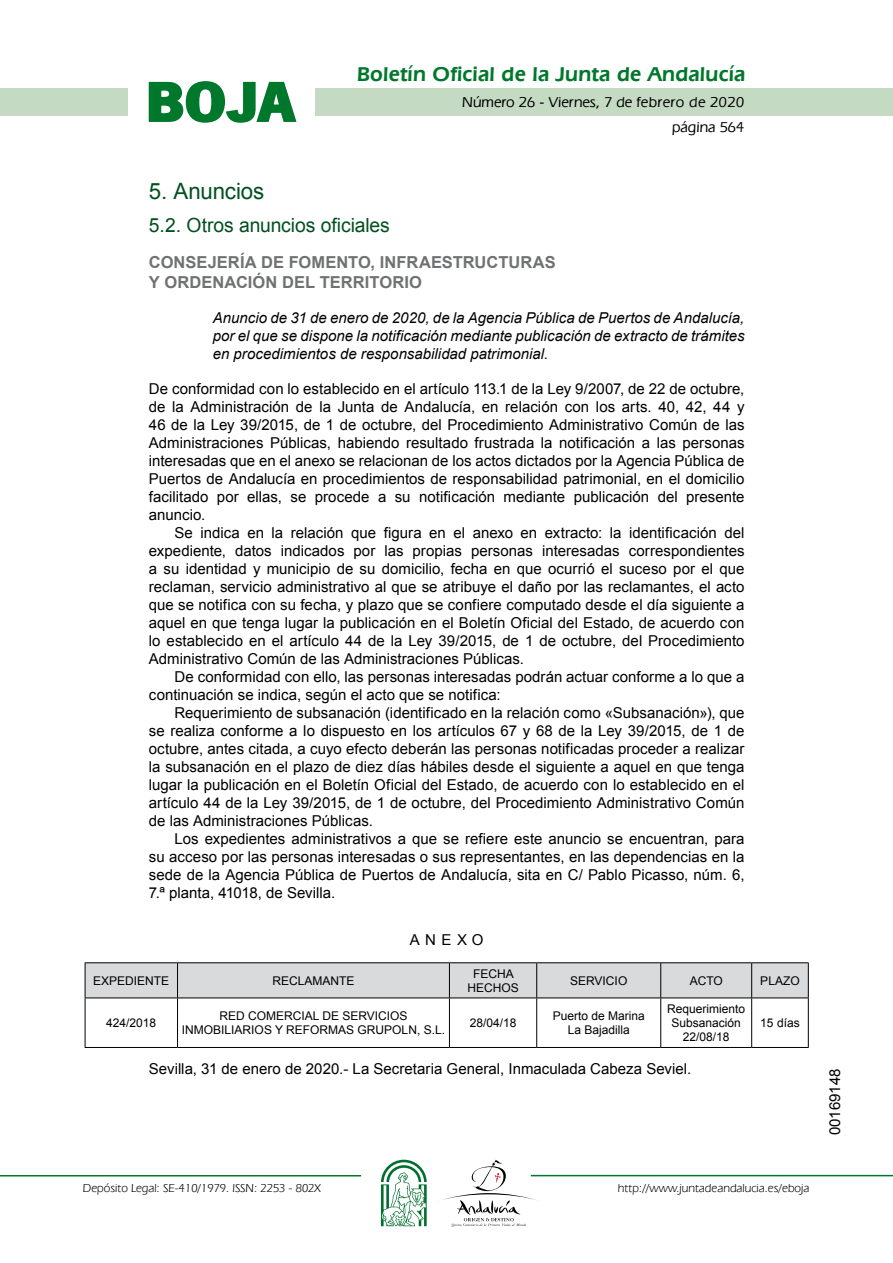
<style>
.page{position:relative;width:893px;height:1263px;background:#fff}
.page>*{position:absolute;margin:0;border:0;box-sizing:border-box;transform-origin:0 0}
.t1{font:700 57.75px "News Got T";color:#00782c;scale:1.14 1}
.t2{font:22.5px "Arial";letter-spacing:-.005em;color:#00501f}
.t3{font:600 21px "Eras IT Cby BT";letter-spacing:.01em;color:#00782c}
.t4{font:19.5px "Arial";letter-spacing:-.005em;color:#00501f}
.t5{font:700 16.5px/19.5px "Arial";letter-spacing:.005em;color:#707173}
.t6{font:15px/18px "Arial";color:#000;text-align:justify}
.t7{font:italic 15px/18px "Arial";color:#000;text-align:justify}
.t8{font:500 15px/24.5px "Eras IT Cby BT";color:#000;text-align:right}
.t9{font:12px/14.4px "Arial";color:#000;text-align:center}
.t10{font:12px "Eras IT Cby BT";color:#000}
</style>
<div class="page">
<div style="left:315px;top:88px;width:577px;height:28px;background:#c5dac3"></div>
<div style="left:0;top:88px;width:128px;height:28px;background:#c5dac3"></div>
<hr style="left:0;top:1175px;width:361px;height:2px;background:#00782c">
<hr style="left:531px;top:1175px;width:361px;height:1px;background:#00782c">
<svg style="left:148px;top:81px;width:149px;height:42px"></svg>
<svg style="left:442px;top:1160px;width:100px;height:67px"></svg>
<svg style="left:381px;top:1160px;width:45px;height:66px"></svg>
<div style="left:86px;top:963px;width:721px;height:35px;background:#d9dadb"></div>
<hr style="left:85px;top:962px;width:92px;height:1px;background:#000">
<hr style="left:85px;top:963px;width:1px;height:35px;background:#000">
<hr style="left:177px;top:962px;width:272px;height:1px;background:#000">
<hr style="left:177px;top:963px;width:1px;height:35px;background:#000">
<hr style="left:449px;top:962px;width:87px;height:1px;background:#000">
<hr style="left:449px;top:963px;width:1px;height:35px;background:#000">
<hr style="left:536px;top:962px;width:124px;height:1px;background:#000">
<hr style="left:536px;top:963px;width:1px;height:35px;background:#000">
<hr style="left:660px;top:962px;width:91px;height:1px;background:#000">
<hr style="left:660px;top:963px;width:1px;height:35px;background:#000">
<hr style="left:751px;top:962px;width:57px;height:1px;background:#000">
<hr style="left:751px;top:963px;width:1px;height:35px;background:#000">
<hr style="left:807px;top:963px;width:1px;height:35px;background:#000">
<hr style="left:85px;top:998px;width:92px;height:1px;background:#000">
<hr style="left:85px;top:998px;width:1px;height:49px;background:#000">
<hr style="left:177px;top:998px;width:272px;height:1px;background:#000">
<hr style="left:177px;top:998px;width:1px;height:49px;background:#000">
<hr style="left:449px;top:998px;width:87px;height:1px;background:#000">
<hr style="left:449px;top:998px;width:1px;height:49px;background:#000">
<hr style="left:536px;top:998px;width:124px;height:1px;background:#000">
<hr style="left:536px;top:998px;width:1px;height:49px;background:#000">
<hr style="left:660px;top:998px;width:91px;height:1px;background:#000">
<hr style="left:660px;top:998px;width:1px;height:49px;background:#000">
<hr style="left:751px;top:998px;width:57px;height:1px;background:#000">
<hr style="left:751px;top:998px;width:1px;height:49px;background:#000">
<hr style="left:807px;top:998px;width:1px;height:49px;background:#000">
<hr style="left:85px;top:1047px;width:92px;height:1px;background:#000">
<hr style="left:177px;top:1047px;width:272px;height:1px;background:#000">
<hr style="left:449px;top:1047px;width:87px;height:1px;background:#000">
<hr style="left:536px;top:1047px;width:124px;height:1px;background:#000">
<hr style="left:660px;top:1047px;width:91px;height:1px;background:#000">
<hr style="left:751px;top:1047px;width:57px;height:1px;background:#000">
<h1 class="t1" style="left:145px;top:68px;width:133px">BOJA</h1>
<h3 class="t3" style="left:357px;top:62px;width:390px">Boletín Oficial de la Junta de Andalucía</h3>
<p class="t8" style="left:462px;top:90px;width:284px">Número 26 - Viernes, 7 de febrero de 2020 página 564</p>
<h2 class="t2" style="left:149px;top:177px;width:117px">5. Anuncios</h2>
<h3 class="t4" style="left:149px;top:212px;width:242px">5.2. Otros anuncios oficiales</h3>
<p class="t5" style="left:149px;top:253px;width:408px">CONSEJERÍA DE FOMENTO, INFRAESTRUCTURAS<br>Y ORDENACIÓN DEL TERRITORIO</p>
<p class="t7" style="left:213px;top:309px;width:533px">Anuncio de 31 de enero de 2020, de la Agencia Pública de Puertos de Andalucía, por el que se dispone la notificación mediante publicación de extracto de trámites en procedimientos de responsabilidad patrimonial.</p>
<p class="t6" style="left:149px;top:380px;width:597px">De conformidad con lo establecido en el artículo 113.1 de la Ley 9/2007, de 22 de octubre, de la Administración de la Junta de Andalucía, en relación con los arts. 40, 42, 44 y 46 de la Ley 39/2015, de 1 de octubre, del Procedimiento Administrativo Común de las Administraciones Públicas, habiendo resultado frustrada la notificación a las personas interesadas que en el anexo se relacionan de los actos dictados por la Agencia Pública de Puertos de Andalucía en procedimientos de responsabilidad patrimonial, en el domicilio facilitado por ellas, se procede a su notificación mediante publicación del presente anuncio.</p>
<p class="t6" style="left:149px;top:524px;width:597px;text-indent:26px">Se indica en la relación que figura en el anexo en extracto: la identificación del expediente, datos indicados por las propias personas interesadas correspondientes a su identidad y municipio de su domicilio, fecha en que ocurrió el suceso por el que reclaman, servicio administrativo al que se atribuye el daño por las reclamantes, el acto que se notifica con su fecha, y plazo que se confiere computado desde el día siguiente a aquel en que tenga lugar la publicación en el Boletín Oficial del Estado, de acuerdo con lo establecido en el artículo 44 de la Ley 39/2015, de 1 de octubre, del Procedimiento Administrativo Común de las Administraciones Públicas.</p>
<p class="t6" style="left:149px;top:668px;width:597px;text-indent:26px">De conformidad con ello, las personas interesadas podrán actuar conforme a lo que a continuación se indica, según el acto que se notifica:</p>
<p class="t6" style="left:149px;top:704px;width:597px;text-indent:26px">Requerimiento de subsanación (identificado en la relación como «Subsanación»), que se realiza conforme a lo dispuesto en los artículos 67 y 68 de la Ley 39/2015, de 1 de octubre, antes citada, a cuyo efecto deberán las personas notificadas proceder a realizar la subsanación en el plazo de diez días hábiles desde el siguiente a aquel en que tenga lugar la publicación en el Boletín Oficial del Estado, de acuerdo con lo establecido en el artículo 44 de la Ley 39/2015, de 1 de octubre, del Procedimiento Administrativo Común de las Administraciones Públicas.</p>
<p class="t6" style="left:149px;top:830px;width:597px;text-indent:26px">Los expedientes administrativos a que se refiere este anuncio se encuentran, para su acceso por las personas interesadas o sus representantes, en las dependencias en la sede de la Agencia Pública de Puertos de Andalucía, sita en C/ Pablo Picasso, núm. 6, 7.ª planta, 41018, de Sevilla.</p>
<p class="t6" style="left:410px;top:931px;width:75px">ANEXO</p>
<p class="t9" style="left:93px;top:973px;width:78px">EXPEDIENTE</p>
<p class="t9" style="left:272px;top:973px;width:84px">RECLAMANTE</p>
<p class="t9" style="left:467px;top:966px;width:53px">FECHA<br>HECHOS</p>
<p class="t9" style="left:570px;top:973px;width:59px">SERVICIO</p>
<p class="t9" style="left:689px;top:973px;width:35px">ACTO</p>
<p class="t9" style="left:760px;top:973px;width:41px">PLAZO</p>
<p class="t9" style="left:106px;top:1016px;width:52px">424/2018</p>
<p class="t9" style="left:182px;top:1009px;width:264px">RED COMERCIAL DE SERVICIOS<br>INMOBILIARIOS Y REFORMAS GRUPOLN, S.L.</p>
<p class="t9" style="left:469px;top:1016px;width:48px">28/04/18</p>
<p class="t9" style="left:552px;top:1009px;width:94px">Puerto de Marina<br>La Bajadilla</p>
<p class="t9" style="left:667px;top:1001px;width:80px">Requerimiento<br>Subsanación<br>22/08/18</p>
<p class="t9" style="left:760px;top:1016px;width:41px">15 días</p>
<p class="t6" style="left:149px;top:1060px;width:544px">Sevilla, 31 de enero de 2020.- La Secretaria General, Inmaculada Cabeza Seviel.</p>
<p class="t6" style="left:826px;top:1135px;width:68px;rotate:-90deg">00169148</p>
<p class="t10" style="left:83px;top:1181px;width:239px">Depósito Legal: SE-410/1979. ISSN: 2253 - 802X</p>
<p class="t10" style="left:618px;top:1181px;width:193px">http://www.juntadeandalucia.es/eboja</p>
</div>
